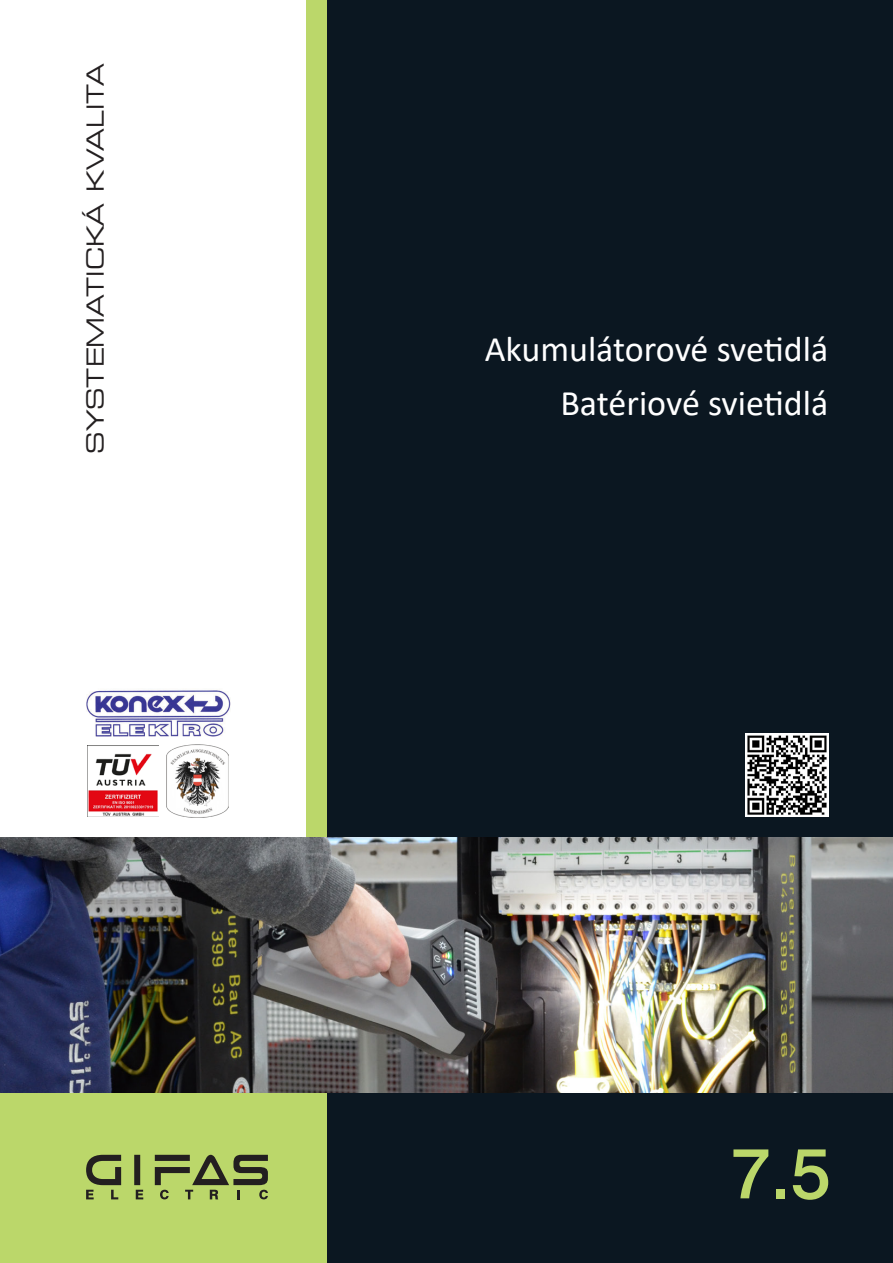
<style>
.page{position:relative;width:893px;height:1263px;background:#fff}
.page>*{position:absolute;margin:0;border:0;box-sizing:border-box;transform-origin:0 0}
.t1{font:500 72px "Swiss 721 BT";color:#bbd76a}
.t2{font:36px/54px "Calibri";color:#fff;text-align:right}
.t3{font:expanded 23.4px "Square 721 BT";color:#231f20}
</style>
<div class="page">
<div style="left:306px;top:0;width:28px;height:1263px;background:#bbd76a"></div>
<div style="left:0;top:1083px;width:327px;height:180px;background:#bbd76a"></div>
<div style="left:327px;top:0;width:566px;height:1263px;background:#0b1721"></div>
<div style="left:134px;top:1155px;width:6px;height:30px;background:#231f20"></div>
<svg style="left:86px;top:1155px;width:35px;height:44px"></svg>
<svg style="left:136px;top:1190px;width:7px;height:9px"></svg>
<svg style="left:155px;top:1155px;width:113px;height:44px"></svg>
<img style="left:166px;top:745px;width:62px;height:72px">
<img style="left:87px;top:745px;width:71px;height:71px">
<img style="left:745px;top:733px;width:83px;height:83px">
<img style="left:0;top:838px;width:893px;height:255px">
<img style="left:86px;top:690px;width:145px;height:47px">
<p class="t3" style="left:81px;top:454px;width:391px;rotate:-90deg">SYSTEMATICKÁ KVALITA</p>
<p class="t2" style="left:485px;top:321px;width:345px">Akumulátorové svetidlá<br>Batériové svietidlá</p>
<h1 class="t1" style="left:731px;top:1129px;width:102px">7.5</h1>
</div>
